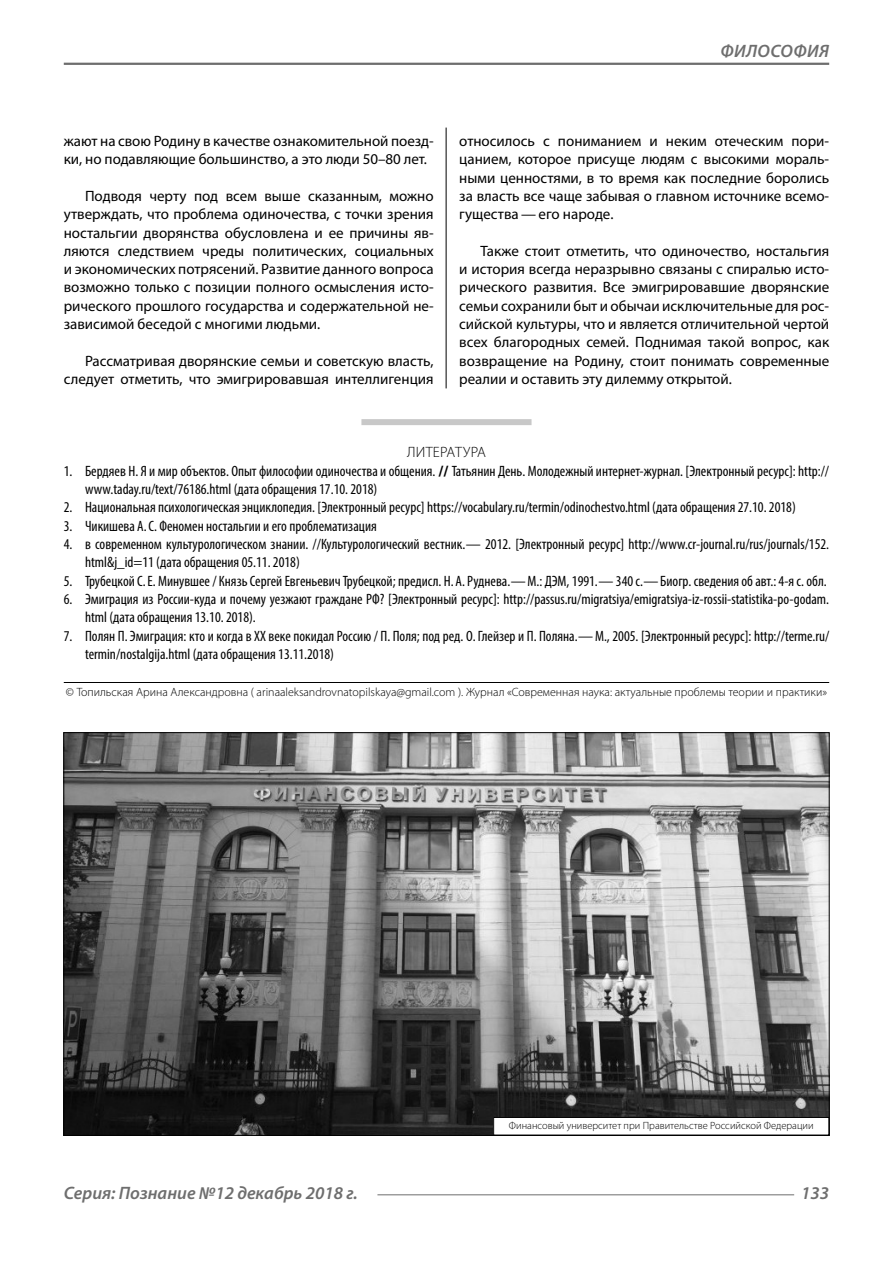
<style>
.page{position:relative;width:893px;height:1263px;background:#fff}
.page>*{position:absolute;margin:0;border:0;box-sizing:border-box;transform-origin:0 0}
.t1{font:italic 600 18px "Myriad Pro";color:#6e6e6e}
.Normal{font:15px/18.3px "Myriad Pro";color:#000;text-align:justify}
.t2{font:condensed 15px/18.3px "Myriad Pro";color:#000}
.Literature{font:300 15px "Myriad Pro";letter-spacing:.02em;color:#000}
.Copy{font:300 12px "Myriad Pro";color:#000}
.Author-doc{font:300 10.5px "Myriad Pro";color:#000}
.s1{font-weight:700;font-stretch:normal}
</style>
<div class="page">
<hr style="left:446px;top:128px;width:1px;height:1007px;background:#000">
<div style="left:361px;top:419px;width:170px;height:6px;background:#c8c8c8"></div>
<div style="left:64px;top:475px;width:765px;height:788px;background:#fff"></div>
<hr style="left:64px;top:682px;width:765px;height:1px;background:#000">
<img style="left:65px;top:734px;width:763px;height:400px">
<div style="left:494px;top:1117px;width:335px;height:18px;background:#fff"></div>
<div style="left:493px;top:1117px;width:336px;height:18px;border:1px solid #000"></div>
<hr style="left:64px;top:63px;width:765px;height:2px;background:#6e6e6e">
<hr style="left:377px;top:1194px;width:417px;height:1px;background:#6e6e6e">
<p class="t1" style="left:720px;top:39px;width:27px">Философи</p>
<p class="t1" style="left:819px;top:39px;width:11px">я</p>
<p class="Normal" style="left:64px;top:131px;width:371px">жают на свою Родину в качестве ознакомительной поезд&shy;ки, но подавляющие большинство, а это люди 50–80 лет.</p>
<p class="Normal" style="left:64px;top:186px;width:371px;text-indent:21px">Подводя черту под всем выше сказанным, можно утверждать, что проблема одиночества, с точки зрения ностальгии дворянства обусловлена и ее причины яв&shy;ляются следствием чреды политических, социальных и экономических потрясений. Развитие данного вопроса возможно только с позиции полного осмысления исто&shy;рического прошлого государства и содержательной не&shy;зависимой беседой с многими людьми.</p>
<p class="Normal" style="left:64px;top:351px;width:371px;text-align:right">Рассматривая дворянские семьи и советскую власть, следует отметить, что эмигрировавшая интеллигенция</p>
<p class="Normal" style="left:459px;top:131px;width:371px">относилось с пониманием и неким отеческим пори&shy;цанием, которое присуще людям с высокими мораль&shy;ными ценностями, в то время как последние боролись за власть все чаще забывая о главном источнике всемо&shy;гущества — его народе.</p>
<p class="Normal" style="left:459px;top:241px;width:371px;text-indent:21px">Также стоит отметить, что одиночество, ностальгия и история всегда неразрывно связаны с спиралью исто&shy;рического развития. Все эмигрировавшие дворянские семьи сохранили быт и обычаи исключительные для рос&shy;сийской культуры, что и является отличительной чертой всех благородных семей. Поднимая такой вопрос, как возвращение на Родину, стоит понимать современные реалии и оставить эту дилемму открытой.</p>
<p class="Literature" style="left:407px;top:443px;width:80px">ЛИТЕРАТУРА</p>
<p class="t2" style="left:85px;top:461px;width:746px;text-indent:-21px">1. Бердяев Н. Я и мир объектов. Опыт философии одиночества и общения. <span class="s1">//</span> Татьянин День. Молодежный интернет-журнал. [Электронный ресурс]: http:// www.taday.ru/text/76186.html (дата обращения 17.10. 2018)</p>
<p class="t2" style="left:64px;top:498px;width:734px">2. Национальная психологическая энциклопедия. [Электронный ресурс] https://vocabulary.ru/termin/odinochestvo.html (дата обращения 27.10. 2018)</p>
<p class="t2" style="left:64px;top:516px;width:314px">3. Чикишева А.С. Феномен ностальгии и его проблематизация</p>
<p class="t2" style="left:85px;top:535px;width:746px;text-indent:-21px">4. в современном культурологическом знании. //Культурологический вестник.— 2012. [Электронный ресурс] http://www.cr-journal.ru/rus/journals/152. html&amp;j_id=11 (дата обращения 05.11. 2018)</p>
<p class="t2" style="left:64px;top:571px;width:764px">5. Трубецкой С.Е. Минувшее / Князь Сергей Евгеньевич Трубецкой; предисл. Н. А. Руднева.—М.: ДЭМ, 1991.— 340 с.—Биогр. сведения об авт.: 4-я с. обл.</p>
<p class="t2" style="left:85px;top:590px;width:746px;text-indent:-21px">6. Эмиграция из России-куда и почему уезжают граждане РФ? [Электронный ресурс]: http://passus.ru/migratsiya/emigratsiya-iz-rossii-statistika-po-godam. html (дата обращения 13.10. 2018).</p>
<p class="t2" style="left:85px;top:626px;width:746px;text-indent:-21px">7. Полян П. Эмиграция: кто и когда в ХХ веке покидал Россию / П. Поля; под ред. О. Глейзер и П. Поляна.—М., 2005. [Электронный ресурс]: http://terme.ru/ termin/nostalgija.html (дата обращения 13.11.2018)</p>
<p class="Copy" style="left:66px;top:684px;width:763px">© Топильская Арина Александровна ( arinaaleksandrovnatopilskaya@gmail.com ). Журнал «Современная наука: актуальные проблемы теории и практики»</p>
<p class="Author-doc" style="left:509px;top:1119px;width:306px">Финансовый университет при Правительстве Российской Федерации</p>
<p class="t1" style="left:64px;top:1182px;width:295px">Серия: Познание №12 декабрь 2018 г.</p>
<p class="t1" style="left:801px;top:1182px;width:30px">133</p>
</div>
